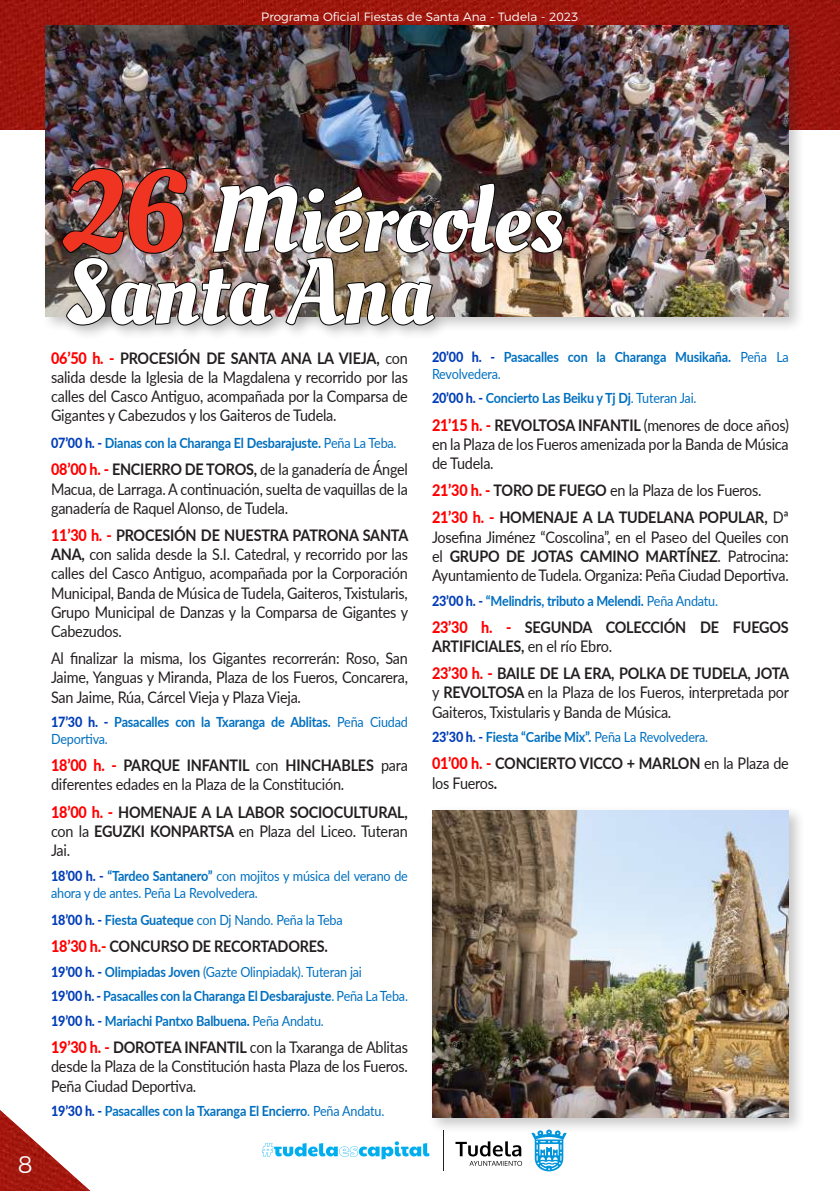
<style>
.page{position:relative;width:840px;height:1191px;background:#fff}
.page>*{position:absolute;margin:0;border:0;box-sizing:border-box;transform-origin:0 0}
.t1{font:92px/72px "Oleo Script";color:#fff}
.t2{font:300 24px "Montserrat";color:#fff}
.t3{font:16px/19.2px "Lato";letter-spacing:-.015em;color:#231f20;text-align:justify;scale:.9 1}
.t4{font:700 16px/19.2px "Lato";letter-spacing:-.015em;color:#231f20;scale:.9 1}
.t5{font:700 14px/16.8px "Lato";letter-spacing:-.015em;color:#0070c0;scale:.9 1}
.t6{font:14px/16.8px "Lato";letter-spacing:-.015em;color:#0070c0;scale:.9 1}
.t7{font:300 12px "Montserrat";color:#fff}
.s1{font-size:116px;color:#ef3522}
.s2{font-weight:800;color:#f00}
.s3{font-weight:700}
.s4{font-weight:800;color:#003db6}
.s5{font-weight:400}
</style>
<div class="page">
<img style="left:0;top:1110px;width:91px;height:81px">
<hr style="left:442px;top:1130px;width:1px;height:41px;background:#231f20">
<svg style="left:262px;top:1141px;width:167px;height:18px"></svg>
<svg style="left:455px;top:1141px;width:67px;height:24px"></svg>
<svg style="left:531px;top:1133px;width:35px;height:38px"></svg>
<img style="left:0;top:0;width:839px;height:130px">
<div style="left:41px;top:20px;width:764px;height:312px;background:#231f20;opacity:.25"></div>
<img style="left:46px;top:26px;width:742px;height:290px">
<div style="left:426px;top:804px;width:379px;height:329px;background:#231f20;opacity:.25"></div>
<img style="left:432px;top:810px;width:356px;height:307px">
<div style="left:57px;top:163px;width:521px;height:179px;background:#231f20;opacity:.25"></div>
<img style="left:61px;top:167px;width:502px;height:160px">
<p class="t7" style="left:261px;top:8px;width:319px">Programa Oficial Fiestas de Santa Ana - Tudela - 2023</p>
<h2 class="t2" style="left:18px;top:1145px;width:16px">8</h2>
<h1 class="t1" style="left:66px;top:185px;width:499px"><span class="s1">26</span> Miércoles<br>Santa Ana</h1>
<p class="t3" style="left:51px;top:347px;width:398px"><span class="s2">06’50 h. -</span> <span class="s3">PROCESIÓN DE SANTA ANA LA VIEJA,</span> con salida desde la Iglesia de la Magdalena y recorrido por las calles del Casco Antiguo, acompañada por la Comparsa de Gigantes y Cabezudos y los Gaiteros de Tudela.</p>
<p class="t5" style="left:51px;top:434px;width:385px"><span class="s4">07’00 h. -</span> Dianas con la Charanga El Desbarajuste. <span class="s5">Peña La Teba.</span></p>
<p class="t3" style="left:51px;top:459px;width:398px"><span class="s2">08’00 h. -</span> <span class="s3">ENCIERRO DE TOROS,</span> de la ganadería de Ángel Macua, de Larraga. A continuación, suelta de vaquillas de la ganadería de Raquel Alonso, de Tudela.</p>
<p class="t3" style="left:51px;top:525px;width:398px"><span class="s2">11’30 h. -</span> <span class="s3">PROCESIÓN DE NUESTRA PATRONA SANTA ANA,</span> con salida desde la S.I. Catedral, y recorrido por las calles del Casco Antiguo, acompañada por la Corporación Municipal, Banda de Música de Tudela, Gaiteros, Txistularis, Grupo Municipal de Danzas y la Comparsa de Gigantes y Cabezudos.</p>
<p class="t3" style="left:51px;top:648px;width:398px">Al finalizar la misma, los Gigantes recorrerán: Roso, San Jaime, Yanguas y Miranda, Plaza de los Fueros, Concarera, San Jaime, Rúa, Cárcel Vieja y Plaza Vieja.</p>
<p class="t5" style="left:51px;top:713px;width:398px"><span class="s4">17’30 h. -</span> Pasacalles con la Txaranga de Ablitas. <span class="s5">Peña Ciudad<br>Deportiva.</span></p>
<p class="t3" style="left:51px;top:755px;width:398px"><span class="s2">18’00 h. -</span> <span class="s3">PARQUE INFANTIL</span> con <span class="s3">HINCHABLES</span> para diferentes edades en la Plaza de la Constitución.</p>
<p class="t4" style="left:51px;top:801px;width:398px;text-align:justify"><span class="s2">18’00 h. -</span> HOMENAJE A LA LABOR SOCIOCULTURAL, <span class="s5">con la</span> EGUZKI KONPARTSA <span class="s5">en Plaza del Liceo. Tuteran Jai.</span></p>
<p class="t6" style="left:51px;top:866px;width:398px"><span class="s4">18’00 h. -</span> <span class="s3">“Tardeo Santanero”</span> con mojitos y música del verano de ahora y de antes. Peña La Revolvedera.</p>
<p class="t6" style="left:51px;top:910px;width:325px"><span class="s4">18’00 h. -</span> <span class="s3">Fiesta Guateque</span> con Dj Nando. Peña la Teba</p>
<p class="t4" style="left:51px;top:935px;width:309px"><span class="s2">18’30 h.-</span> CONCURSO DE RECORTADORES.</p>
<p class="t5" style="left:51px;top:958px;width:398px;line-height:24.8px"><span class="s4">19’00 h. -</span> Olimpiadas Joven <span class="s5">(Gazte Olinpiadak). Tuteran jai<br></span><span class="s4">19’00 h. -</span> Pasacalles con la Charanga El Desbarajuste<span class="s5">. Peña La Teba.<br></span><span class="s4">19’00 h. -</span> Mariachi Pantxo Balbuena. <span class="s5">Peña Andatu.</span></p>
<p class="t3" style="left:51px;top:1037px;width:398px"><span class="s2">19’30 h. -</span> <span class="s3">DOROTEA INFANTIL</span> con la Txaranga de Ablitas desde la Plaza de la Constitución hasta Plaza de los Fueros.<br>Peña Ciudad Deportiva.</p>
<p class="t5" style="left:51px;top:1102px;width:371px"><span class="s4">19’30 h. -</span> Pasacalles con la Txaranga El Encierro<span class="s5">. Peña Andatu.</span></p>
<p class="t5" style="left:432px;top:348px;width:398px"><span class="s4">20’00 h. -</span> Pasacalles con la Charanga Musikaña. <span class="s5">Peña La<br>Revolvedera.</span></p>
<p class="t5" style="left:432px;top:389px;width:295px"><span class="s4">20’00 h. -</span> Concierto Las Beiku y Tj Dj<span class="s5">. Tuteran Jai.</span></p>
<p class="t3" style="left:432px;top:414px;width:398px"><span class="s2">21’15 h. -</span> <span class="s3">REVOLTOSA INFANTIL</span> (menores de doce años) en la Plaza de los Fueros amenizada por la Banda de Música de Tudela.</p>
<p class="t4" style="left:432px;top:476px;width:398px;line-height:27.2px"><span class="s2">21’30 h. -</span> TORO DE FUEGO <span class="s5">en la Plaza de los Fueros.<br></span><span class="s2">21’30 h. -</span> HOMENAJE A LA TUDELANA POPULAR, <span class="s5">Dª</span></p>
<p class="t3" style="left:432px;top:526px;width:398px">Josefina Jiménez “Coscolina”, en el Paseo del Queiles con el <span class="s3">GRUPO DE JOTAS CAMINO MARTÍNEZ</span>. Patrocina:<br>Ayuntamiento de Tudela. Organiza: Peña Ciudad Deportiva.</p>
<p class="t5" style="left:432px;top:591px;width:319px"><span class="s4">23’00 h. -</span> “Melindris, tributo a Melendi. <span class="s5">Peña Andatu.</span></p>
<p class="t4" style="left:432px;top:616px;width:398px"><span class="s2">23’30 h. -</span> SEGUNDA COLECCIÓN DE FUEGOS<br>ARTIFICIALES, <span class="s5">en el río Ebro.</span></p>
<p class="t3" style="left:432px;top:663px;width:398px"><span class="s2">23’30 h. -</span> <span class="s3">BAILE DE LA ERA, POLKA DE TUDELA, JOTA </span>y <span class="s3">REVOLTOSA</span> en la Plaza de los Fueros, interpretada por Gaiteros, Txistularis y Banda de Música.</p>
<p class="t5" style="left:432px;top:728px;width:308px"><span class="s4">23’30 h. -</span> Fiesta “Caribe Mix”. <span class="s5">Peña La Revolvedera.</span></p>
<p class="t4" style="left:432px;top:753px;width:398px"><span class="s2">01’00 h. -</span> CONCIERTO VICCO + MARLON <span class="s5">en la Plaza de los Fueros</span>.</p>
</div>
